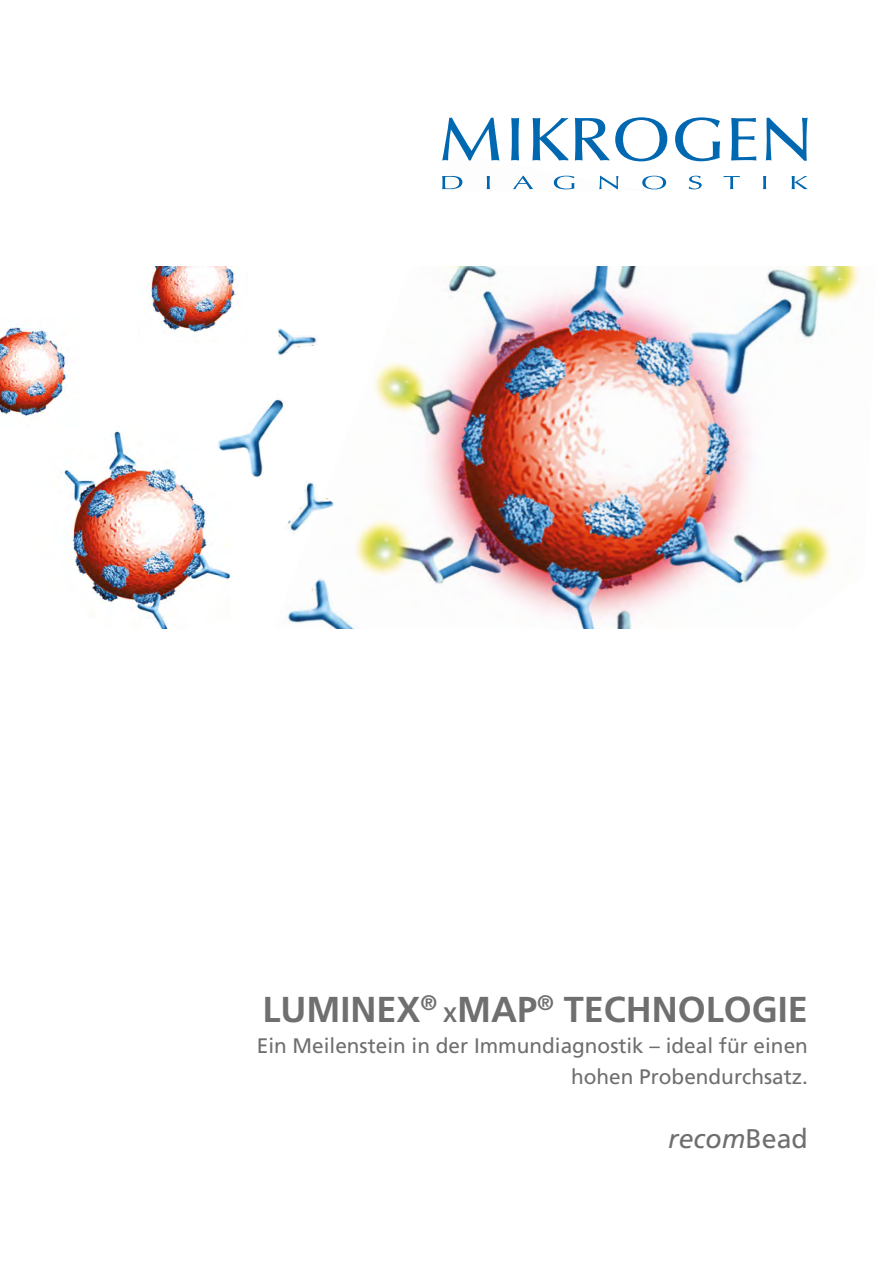
<style>
.page{position:relative;width:893px;height:1263px;background:#fff}
.page>*{position:absolute;margin:0;border:0;box-sizing:border-box;transform-origin:0 0}
.t1{font:700 36px "Frutiger LT Com";color:#706f6f}
.t2{font:italic 27px "Frutiger LT Com";color:#706f6f}
.t3{font:21px/32px "Frutiger LT Com";color:#706f6f;text-align:right}
.s1{font-size:21px}
.s2{font-style:normal}
</style>
<div class="page">
<svg style="left:443px;top:118px;width:55px;height:34px"></svg>
<svg style="left:511px;top:118px;width:8px;height:34px"></svg>
<svg style="left:532px;top:118px;width:36px;height:34px"></svg>
<svg style="left:575px;top:118px;width:31px;height:34px"></svg>
<svg style="left:615px;top:117px;width:52px;height:35px"></svg>
<svg style="left:675px;top:117px;width:45px;height:35px"></svg>
<svg style="left:731px;top:118px;width:25px;height:34px"></svg>
<svg style="left:766px;top:118px;width:42px;height:34px"></svg>
<img style="left:61px;top:430px;width:170px;height:199px">
<img style="left:355px;top:152px;width:504px;height:477px">
<img style="left:149px;top:266px;width:87px;height:67px">
<img style="left:0;top:327px;width:68px;height:90px">
<img style="left:213px;top:399px;width:71px;height:80px">
<img style="left:286px;top:575px;width:87px;height:54px">
<img style="left:287px;top:481px;width:47px;height:52px">
<img style="left:277px;top:328px;width:40px;height:27px">
<div style="left:0;top:191px;width:893px;height:75px;background:#fff"></div>
<h1 class="t1" style="left:262px;top:988px;width:547px">LUMINEX<sup>®</sup> <span class="s1">X</span>MAP<sup>®</sup> TECHNOLOGIE</h1>
<p class="t3" style="left:257px;top:1029px;width:553px">Ein Meilenstein in der Immundiagnostik – ideal für einen hohen Probendurchsatz.</p>
<p class="t2" style="left:668px;top:1123px;width:141px">recom<span class="s2">Bead</span></p>
</div>
